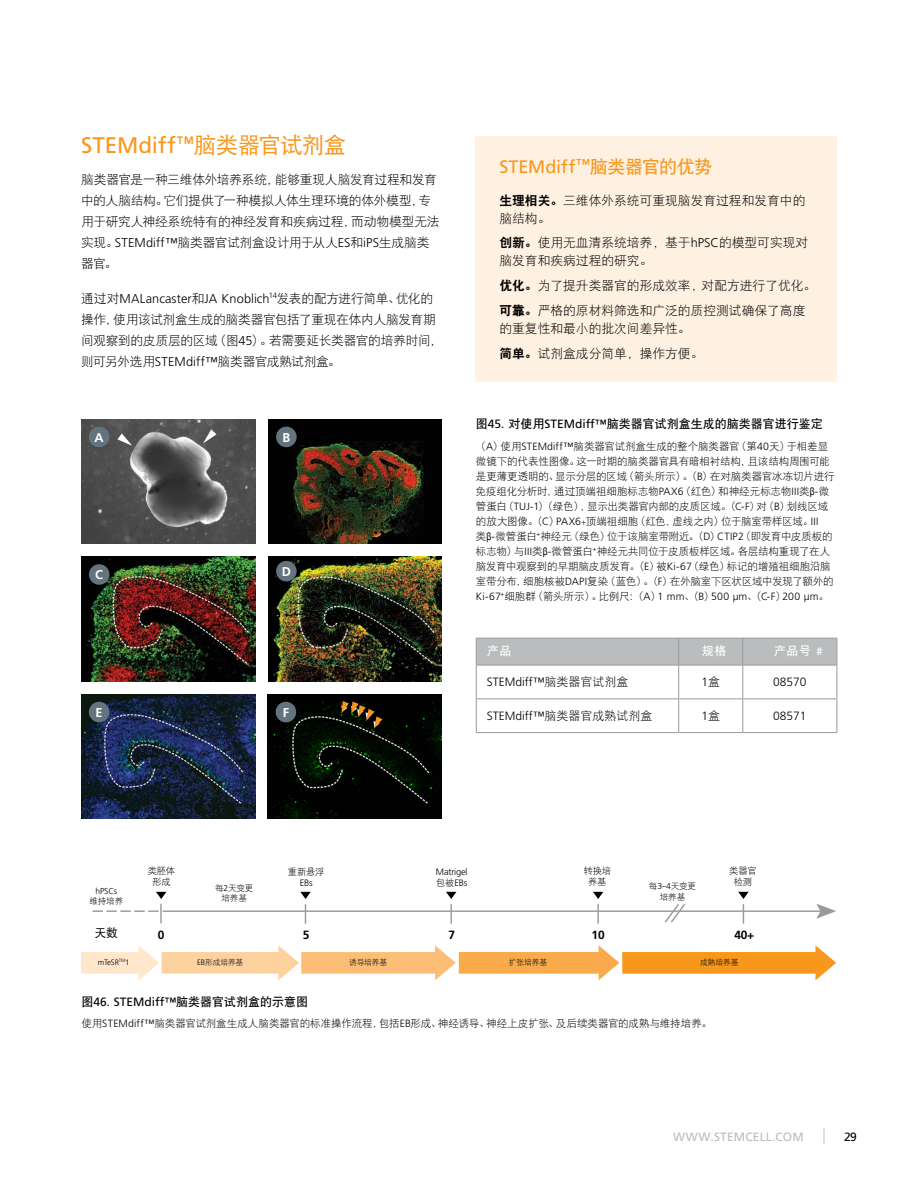
<style>
.page{position:relative;width:918px;height:1188px;background:#fff}
.page>*{position:absolute;margin:0;border:0;box-sizing:border-box;transform-origin:0 0}
.t1{font:22.5px "Frutiger LT Std";color:#f8971d}
.t2{font:18px "Frutiger LT Std";color:#f8971d}
.t3{font:12.75px/21px "DFP Hei W3";letter-spacing:-.005em;color:#000}
.t4{font:12.75px/21px "DFP Hei W3";letter-spacing:-.025em;color:#000}
.t5{font:300 12.75px "Frutiger LT Std";letter-spacing:.005em;color:#000}
.t6{font:700 12.75px "Frutiger LT Std";color:#fff}
.t7{font:12px "DFP Hei W7";color:#000}
.t8{font:300 12px "Frutiger LT Std";color:#000}
.t9{font:12px "Frutiger LT Std";letter-spacing:.015em;color:#babcbd}
.t10{font:12px "DFP Hei W7";letter-spacing:.05em;color:#fff}
.t11{font:12px "Frutiger LT Std";color:#000}
.t12{font:700 11.85px "Frutiger LT Std";color:#000}
.t13{font:11.85px "DFP Hei W5";color:#000}
.t14{font:10.5px/15px "DFP Hei W3";letter-spacing:-.015em;color:#000}
.t15{font:300 10.5px "Frutiger LT Std";letter-spacing:.015em;color:#000}
.t16{font:9.3px/11.1px "DFP Hei W3";letter-spacing:-.02em;color:#000;text-align:center}
.t17{font:300 9.3px/11.1px "Frutiger LT Std";letter-spacing:-.02em;color:#000}
.t18{font:8.55px/10.4px "DFP Hei W3";letter-spacing:-.02em;color:#000;text-align:center}
.t19{font:300 8.55px "Frutiger LT Std";letter-spacing:-.02em;color:#000}
.t20{font:7.8px "DFP Hei W3";letter-spacing:-.02em;color:#000}
.t21{font:300 7.8px "Frutiger LT Std";letter-spacing:-.02em;color:#000}
.s1{font-family:"DFP Hei W5"}
.s2{font-family:"Frutiger LT Std";font-weight:300}
.s3{font-family:"DFP Hei W3";font-weight:400}
.s4{font-family:"DFP Hei W7"}
.s5{font-family:"DFP Hei W9"}
.s6{font-family:"Frutiger LT Std"}
.s7{font-family:"Arial Narrow"}
</style>
<div class="page">
<div style="left:476px;top:136px;width:361px;height:245px;background:#fff1e2"></div>
<hr style="left:163px;top:910px;width:663px;height:2px;background:#989a9c">
<svg style="left:816px;top:904px;width:20px;height:15px"></svg>
<svg style="left:81px;top:945px;width:755px;height:35px"></svg>
<svg style="left:663px;top:904px;width:24px;height:19px"></svg>
<svg style="left:93px;top:892px;width:73px;height:31px"></svg>
<svg style="left:300px;top:892px;width:11px;height:32px"></svg>
<hr style="left:450px;top:904px;width:2px;height:20px;background:#989a9c">
<svg style="left:446px;top:892px;width:10px;height:7px"></svg>
<hr style="left:597px;top:904px;width:2px;height:20px;background:#989a9c">
<svg style="left:593px;top:892px;width:10px;height:7px"></svg>
<svg style="left:738px;top:892px;width:11px;height:32px"></svg>
<img style="left:268px;top:419px;width:174px;height:125px">
<div style="left:276px;top:427px;width:21px;height:20px;background:#64747f;border-radius:50%"></div>
<img style="left:81px;top:419px;width:174px;height:125px">
<svg style="left:203px;top:429px;width:14px;height:14px"></svg>
<svg style="left:117px;top:433px;width:15px;height:13px"></svg>
<div style="left:89px;top:427px;width:20px;height:20px;background:#64747f;border-radius:50%"></div>
<img style="left:81px;top:557px;width:174px;height:124px">
<div style="left:89px;top:564px;width:20px;height:21px;background:#64747f;border-radius:50%"></div>
<img style="left:268px;top:557px;width:174px;height:124px">
<div style="left:276px;top:561px;width:21px;height:20px;background:#64747f;border-radius:50%"></div>
<img style="left:81px;top:694px;width:174px;height:125px">
<div style="left:89px;top:702px;width:20px;height:20px;background:#64747f;border-radius:50%"></div>
<img style="left:268px;top:694px;width:173px;height:125px">
<div style="left:276px;top:702px;width:20px;height:20px;background:#64747f;border-radius:50%"></div>
<svg style="left:341px;top:701px;width:41px;height:28px"></svg>
<svg style="left:476px;top:638px;width:362px;height:95px"></svg>
<hr style="left:476px;top:665px;width:203px;height:1px;background:#989a9c">
<hr style="left:476px;top:665px;width:1px;height:33px;background:#989a9c">
<hr style="left:679px;top:665px;width:64px;height:1px;background:#989a9c">
<hr style="left:678px;top:665px;width:1px;height:33px;background:#989a9c">
<hr style="left:743px;top:665px;width:94px;height:1px;background:#989a9c">
<hr style="left:742px;top:665px;width:1px;height:33px;background:#989a9c">
<hr style="left:837px;top:665px;width:1px;height:33px;background:#989a9c">
<hr style="left:476px;top:698px;width:203px;height:1px;background:#989a9c">
<hr style="left:476px;top:699px;width:1px;height:33px;background:#989a9c">
<hr style="left:679px;top:698px;width:64px;height:1px;background:#989a9c">
<hr style="left:678px;top:699px;width:1px;height:33px;background:#989a9c">
<hr style="left:743px;top:698px;width:94px;height:1px;background:#989a9c">
<hr style="left:742px;top:699px;width:1px;height:33px;background:#989a9c">
<hr style="left:837px;top:699px;width:1px;height:33px;background:#989a9c">
<hr style="left:476px;top:732px;width:203px;height:1px;background:#989a9c">
<hr style="left:679px;top:732px;width:64px;height:1px;background:#989a9c">
<hr style="left:743px;top:732px;width:94px;height:1px;background:#989a9c">
<svg style="left:824px;top:1128px;width:1px;height:16px"></svg>
<h1 class="t1" style="left:81px;top:132px;width:267px">STEMdiff<sup>™</sup><span class="s1">脑类器官试剂盒</span></h1>
<p class="t3" style="left:81px;top:169px;width:360px">脑类器官是一种三维体外培养系统，能够重现人脑发育过程和发育中的人脑结构。它们提供了一种模拟人体生理环境的体外模型，专用于研究人神经系统特有的神经发育和疾病过程，而动物模型无法实现。<span class="s2">STEMdiff™</span>脑类器官试剂盒设计用于从人<span class="s2">ES</span>和<span class="s2">iPS</span>生成脑类器官。</p>
<p class="t5" style="left:81px;top:291px;width:354px"><span class="s3">通过对</span>MALancaster<span class="s3">和</span>JA Knoblich<sup>14</sup><span class="s3">发表的配方进行简单、优化的</span></p>
<p class="t4" style="left:81px;top:309px;width:363px">操作，使用该试剂盒生成的脑类器官包括了重现在体内人脑发育期间观察到的皮质层的区域（图<span class="s2">45</span>）。若需要延长类器官的培养时间，则可另外选用<span class="s2">STEMdiff™</span>脑类器官成熟试剂盒。</p>
<p class="t6" style="left:95px;top:430px;width:11px">A</p>
<p class="t6" style="left:282px;top:430px;width:9px">B</p>
<p class="t6" style="left:95px;top:567px;width:9px">C</p>
<p class="t6" style="left:282px;top:564px;width:11px">D</p>
<p class="t6" style="left:96px;top:705px;width:9px">E</p>
<p class="t6" style="left:283px;top:705px;width:8px">F</p>
<h2 class="t2" style="left:499px;top:156px;width:215px">STEMdiff<sup>™</sup><span class="s4">脑类器官的优势</span></h2>
<p class="t3" style="left:499px;top:191px;width:308px;line-height:18px"><span class="s5">生理相关。</span>三维体外系统可重现脑发育过程和发育中的脑结构。</p>
<p class="t3" style="left:499px;top:234px;width:310px;line-height:18px"><span class="s5">创新。</span>使用无血清系统培养，基于<span class="s2">hPSC</span>的模型可实现对脑发育和疾病过程的研究。</p>
<p class="t3" style="left:499px;top:273px;width:318px;line-height:24.8px"><span class="s5">优化。</span>为了提升类器官的形成效率，对配方进行了优化。<span class="s5">可靠。</span>严格的原材料筛选和广泛的质控测试确保了高度</p>
<p class="t3" style="left:499px;top:316px;width:205px;line-height:24.8px">的重复性和最小的批次间差异性。<span class="s5">简单。</span>试剂盒成分简单，操作方便。</p>
<p class="t7" style="left:476px;top:418px;width:348px">图<span class="s6">45</span>. 对使用<span class="s6">STEMdiff™</span>脑类器官试剂盒生成的脑类器官进行鉴定</p>
<p class="t14" style="left:476px;top:439px;width:360px">（<span class="s2">A</span>）使用<span class="s2">STEMdiff™</span>脑类器官试剂盒生成的整个脑类器官（第<span class="s2">40</span>天）于相差显微镜下的代表性图像。这一时期的脑类器官具有暗相衬结构，且该结构周围可能是更薄更透明的、显示分层的区域（箭头所示）。（<span class="s2">B</span>）在对脑类器官冰冻切片进行免疫组化分析时，通过顶端祖细胞标志物<span class="s2">PAX6</span>（红色）和神经元标志物<span class="s2">III</span>类<span class="s7">β</span><span class="s2">-</span>微管蛋白（<span class="s2">TUJ-1</span>）（绿色），显示出类器官内部的皮质区域。（<span class="s2">C-F</span>）对（<span class="s2">B</span>）划线区域的放大图像。（<span class="s2">C</span>）<span class="s2">PAX6</span>+顶端祖细胞（红色，虚线之内）位于脑室带样区域。<span class="s2">III</span>类<span class="s7">β</span><span class="s2">-</span>微管蛋白<sup>+</sup>神经元（绿色）位于该脑室带附近。（<span class="s2">D</span>）<span class="s2">CTIP2</span>（即发育中皮质板的标志物）与<span class="s2">III</span>类<span class="s7">β</span><span class="s2">-</span>微管蛋白<sup>+</sup>神经元共同位于皮质板样区域。各层结构重现了在人脑发育中观察到的早期脑皮质发育。（<span class="s2">E</span>）被<span class="s2">Ki-67</span>（绿色）标记的增殖祖细胞沿脑室带分布，细胞核被<span class="s2">DAPI</span>复染（蓝色）。（<span class="s2">F</span>）在外脑室下区状区域中发现了额外的</p>
<p class="t15" style="left:476px;top:590px;width:354px">Ki-67<sup>+</sup><span class="s3">细胞群（箭头所示）。比例尺：（</span>A<span class="s3">）</span>1 mm<span class="s3">、（</span>B<span class="s3">）</span>500 μm<span class="s3">、（</span>C-F<span class="s3">）</span>200 μm<span class="s3">。</span></p>
<p class="t10" style="left:487px;top:645px;width:26px">产品</p>
<p class="t10" style="left:702px;top:645px;width:26px">规格</p>
<p class="t10" style="left:774px;top:645px;width:50px">产品号 #</p>
<p class="t8" style="left:487px;top:676px;width:143px">STEMdiff™<span class="s3">脑类器官试剂盒</span></p>
<p class="t8" style="left:701px;top:676px;width:20px">1<span class="s3">盒</span></p>
<p class="t8" style="left:773px;top:676px;width:35px">08570</p>
<p class="t8" style="left:487px;top:709px;width:167px">STEMdiff™<span class="s3">脑类器官成熟试剂盒</span></p>
<p class="t8" style="left:701px;top:709px;width:20px">1<span class="s3">盒</span></p>
<p class="t8" style="left:773px;top:709px;width:35px">08571</p>
<p class="t19" style="left:95px;top:886px;width:23px">hPSCs</p>
<p class="t18" style="left:89px;top:896px;width:35px">维持培养</p>
<p class="t13" style="left:95px;top:927px;width:25px">天数</p>
<p class="t16" style="left:148px;top:865px;width:29px">类胚体形成</p>
<p class="t18" style="left:215px;top:882px;width:40px">每<span class="s2">2</span>天变更培养基</p>
<p class="t16" style="left:288px;top:866px;width:38px">重新悬浮</p>
<p class="t17" style="left:300px;top:877px;width:15px">EBs</p>
<p class="t12" style="left:158px;top:928px;width:8px">0</p>
<p class="t12" style="left:303px;top:928px;width:8px">5</p>
<p class="t17" style="left:436px;top:866px;width:33px">Matrigel<span class="s3">包被</span>EBs</p>
<p class="t12" style="left:449px;top:928px;width:8px">7</p>
<p class="t16" style="left:584px;top:865px;width:29px">转换培养基</p>
<p class="t12" style="left:592px;top:928px;width:15px">10</p>
<p class="t18" style="left:649px;top:881px;width:49px">每<span class="s2">3–4</span>天变更培养基</p>
<p class="t16" style="left:729px;top:865px;width:29px">类器官检测</p>
<p class="t12" style="left:734px;top:928px;width:21px">40+</p>
<p class="t21" style="left:98px;top:958px;width:33px">mTeSR<sup>TM</sup>1</p>
<p class="t20" style="left:197px;top:959px;width:48px"><span class="s2">EB</span>形成培养基</p>
<p class="t20" style="left:349px;top:959px;width:40px">诱导培养基</p>
<p class="t20" style="left:509px;top:959px;width:40px">扩张培养基</p>
<p class="t20" style="left:700px;top:959px;width:40px">成熟培养基</p>
<p class="t7" style="left:82px;top:995px;width:228px">图<span class="s6">46</span>. <span class="s6">STEMdiff™</span>脑类器官试剂盒的示意图</p>
<p class="t14" style="left:82px;top:1016px;width:632px">使用<span class="s2">STEMdiff™</span>脑类器官试剂盒生成人脑类器官的标准操作流程，包括<span class="s2">EB</span>形成、神经诱导、神经上皮扩张、及后续类器官的成熟与维持培养。</p>
<p class="t9" style="left:673px;top:1130px;width:132px">WWW.STEMCELL.COM</p>
<p class="t11" style="left:844px;top:1129px;width:14px">29</p>
</div>
